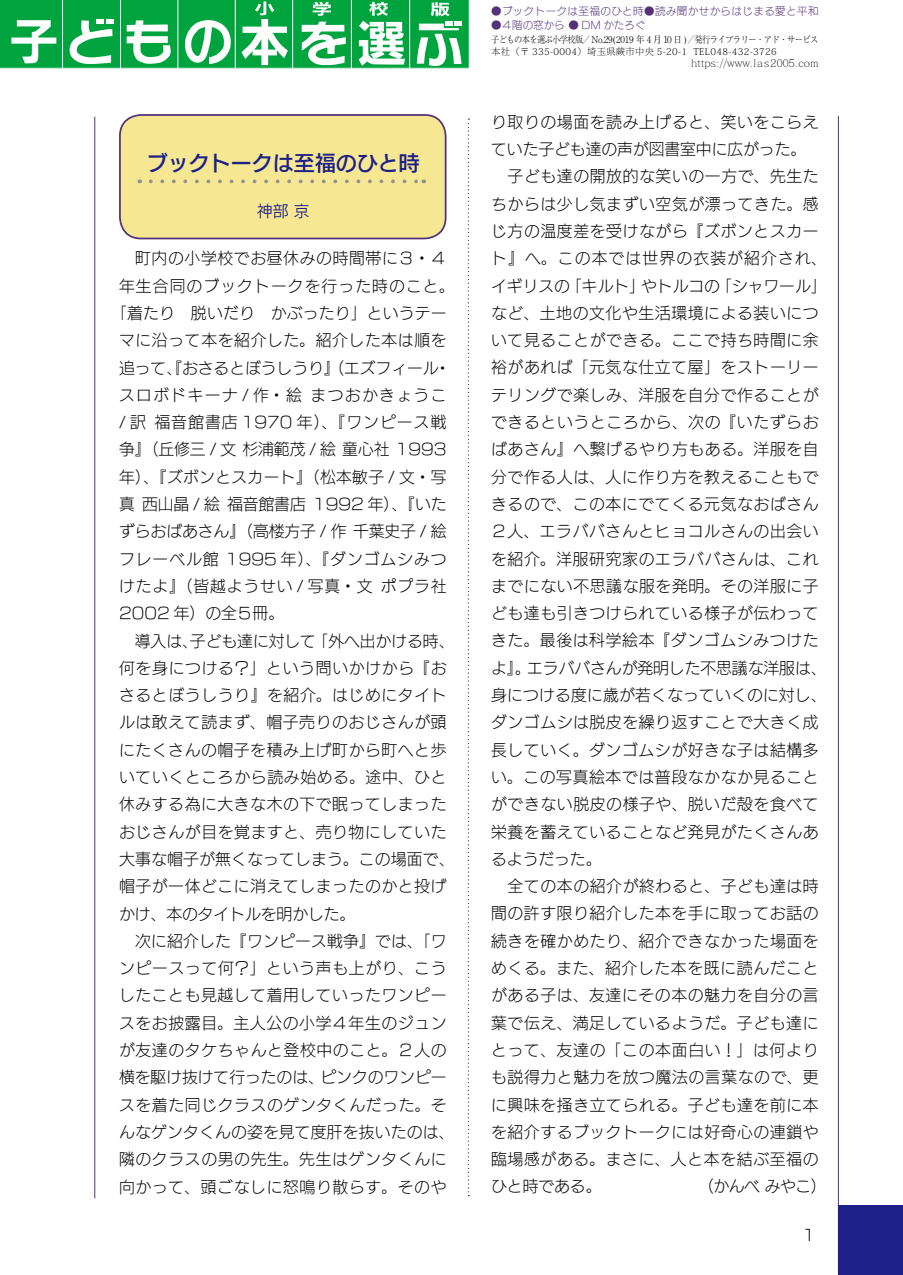
<style>
.page{position:relative;width:903px;height:1275px;background:#fff}
.page>*{position:absolute;margin:0;border:0;box-sizing:border-box;transform-origin:0 0}
.t1{font:21px "New Rodin Pro DB";color:#1d2088}
.t2{font:15.75px/27.3px "New Rodin Pro L";letter-spacing:.045em;color:#000}
.t3{font:15.75px "New Rodin Pro L";color:#000}
.t4{font:15.75px "New Rodin Pro L";letter-spacing:.015em;color:#000}
.t5{font:15.75px "New Rodin Pro L";letter-spacing:.07em;color:#000}
.t6{font:15.75px "New Rodin Pro L";letter-spacing:.025em;color:#000}
.t7{font:15.75px "New Rodin Pro L";letter-spacing:.065em;color:#000}
.t8{font:15.75px "New Rodin Pro L";letter-spacing:.09em;color:#000}
.t9{font:15.75px "New Rodin Pro M";color:#1d2088}
.t10{font:10.5px "New Rodin Pro L";letter-spacing:.04em;color:#533278}
.t11{font:10.5px "Matisse Pro L";color:#000}
.t12{font:10.5px "New Rodin Pro L";color:#533278}
.t13{font:300 9.28px "Ryumin Pro";letter-spacing:-.075em;color:#000;scale:.89 1}
.t14{font:200 9.28px "Koz Min Pr 6 N";letter-spacing:.04em;color:#000}
</style>
<div class="page">
<svg style="left:468px;top:118px;width:1px;height:1078px"></svg>
<hr style="left:94px;top:117px;width:1px;height:1081px;background:#533278">
<hr style="left:838px;top:116px;width:1px;height:1158px;background:#533278">
<svg style="left:0;top:0;width:468px;height:69px"></svg>
<div style="left:120px;top:115px;width:326px;height:123px;background:#f6e793;border-radius:21px"></div>
<div style="left:119px;top:114px;width:327px;height:125px;border:2px solid #533278;border-radius:21px"></div>
<div style="left:838px;top:1206px;width:65px;height:69px;background:#1d2088"></div>
<svg style="left:151px;top:179px;width:273px;height:4px"></svg>
<h1 class="t1" style="left:147px;top:145px;width:274px">ブックトークは至福のひと時</h1>
<p class="t9" style="left:257px;top:198px;width:54px">神部 京</p>
<p class="t2" style="left:119px;top:243px;width:329px">　町内の小学校でお昼休みの時間帯に３・４</p>
<p class="t5" style="left:119px;top:272px;width:337px">年生合同のブックトークを行った時のこと。</p>
<p class="t4" style="left:111px;top:300px;width:337px">「着たり　脱いだり　かぶったり」というテー</p>
<p class="t2" style="left:119px;top:325px;width:329px">マに沿って本を紹介した。紹介した本は順を</p>
<p class="t3" style="left:119px;top:354px;width:333px">追って、『おさるとぼうしうり』（エズフィール・</p>
<p class="t8" style="left:119px;top:382px;width:329px">スロボドキーナ / 作・絵 まつおかきょうこ</p>
<p class="t5" style="left:119px;top:409px;width:329px">/ 訳 福音館書店 1970 年）、『ワンピース戦</p>
<p class="t3" style="left:119px;top:436px;width:329px">争』（丘修三 / 文 杉浦範茂 / 絵 童心社 1993</p>
<p class="t6" style="left:119px;top:464px;width:329px">年）、『ズボンとスカート』（松本敏子 / 文・写</p>
<p class="t3" style="left:119px;top:491px;width:329px">真 西山晶 / 絵 福音館書店 1992 年）、『いた</p>
<p class="t3" style="left:119px;top:518px;width:329px">ずらおばあさん』（高楼方子 / 作 千葉史子 / 絵</p>
<p class="t7" style="left:119px;top:545px;width:329px">フレーベル館 1995 年）、『ダンゴムシみつ</p>
<p class="t2" style="left:119px;top:571px;width:329px">けたよ』（皆越ようせい / 写真・文 ポプラ社</p>
<p class="t3" style="left:119px;top:600px;width:166px">2002 年）の全５冊。</p>
<p class="t3" style="left:119px;top:627px;width:337px">　導入は、子ども達に対して「外へ出かける時、</p>
<p class="t2" style="left:119px;top:653px;width:329px">何を身につける？」という問いかけから『お</p>
<p class="t2" style="left:119px;top:680px;width:329px">さるとぼうしうり』を紹介。はじめにタイト</p>
<p class="t2" style="left:119px;top:707px;width:329px">ルは敢えて読まず、帽子売りのおじさんが頭</p>
<p class="t2" style="left:119px;top:735px;width:329px">にたくさんの帽子を積み上げ町から町へと歩</p>
<p class="t2" style="left:119px;top:762px;width:329px">いていくところから読み始める。途中、ひと</p>
<p class="t2" style="left:119px;top:789px;width:329px">休みする為に大きな木の下で眠ってしまった</p>
<p class="t2" style="left:119px;top:817px;width:329px">おじさんが目を覚ますと、売り物にしていた</p>
<p class="t4" style="left:119px;top:846px;width:337px">大事な帽子が無くなってしまう。この場面で、</p>
<p class="t2" style="left:119px;top:871px;width:329px">帽子が一体どこに消えてしまったのかと投げ</p>
<p class="t3" style="left:119px;top:900px;width:238px">かけ、本のタイトルを明かした。</p>
<p class="t4" style="left:119px;top:928px;width:329px">　次に紹介した『ワンピース戦争』では、「ワ</p>
<p class="t2" style="left:119px;top:953px;width:329px">ンピースって何？」という声も上がり、こう</p>
<p class="t2" style="left:119px;top:980px;width:329px">したことも見越して着用していったワンピー</p>
<p class="t2" style="left:119px;top:1008px;width:329px">スをお披露目。主人公の小学４年生のジュン</p>
<p class="t2" style="left:119px;top:1035px;width:329px">が友達のタケちゃんと登校中のこと。２人の</p>
<p class="t3" style="left:119px;top:1064px;width:329px">横を駆け抜けて行ったのは、ピンクのワンピー</p>
<p class="t2" style="left:119px;top:1090px;width:329px">スを着た同じクラスのゲンタくんだった。そ</p>
<p class="t4" style="left:119px;top:1119px;width:337px">んなゲンタくんの姿を見て度肝を抜いたのは、</p>
<p class="t2" style="left:119px;top:1144px;width:329px">隣のクラスの男の先生。先生はゲンタくんに</p>
<p class="t2" style="left:119px;top:1171px;width:329px">向かって、頭ごなしに怒鳴り散らす。そのや</p>
<p class="t10" style="left:491px;top:3px;width:329px">●ブックトークは至福のひと時●読み聞かせからはじまる愛と平和</p>
<p class="t12" style="left:491px;top:17px;width:156px">●４階の窓から ● DM かたろぐ</p>
<p class="t13" style="left:491px;top:32px;width:369px">子どもの本を選ぶ小学校版／ No.29(2019 年 4 月 10 日 ) ／発行ライブラリー･アド･サービス</p>
<p class="t14" style="left:491px;top:46px;width:287px">本社（〒 335-0004）埼玉県蕨市中央 5-20-1 TEL048-432-3726</p>
<p class="t11" style="left:691px;top:56px;width:129px">https://www.las2005.com</p>
<p class="t2" style="left:491px;top:107px;width:337px">り取りの場面を読み上げると、笑いをこらえていた子ども達の声が図書室中に広がった。<br>　子ども達の開放的な笑いの一方で、先生たちからは少し気まずい空気が漂ってきた。感じ方の温度差を受けながら『ズボンとスカート』へ。この本では世界の衣装が紹介され、イギリスの「キルト」やトルコの「シャワール」など、土地の文化や生活環境による装いについて見ることができる。ここで持ち時間に余裕があれば「元気な仕立て屋」をストーリーテリングで楽しみ、洋服を自分で作ることができるというところから、次の『いたずらおばあさん』へ繋げるやり方もある。洋服を自分で作る人は、人に作り方を教えることもできるので、この本にでてくる元気なおばさん<br>２人、エラババさんとヒョコルさんの出会いを紹介。洋服研究家のエラババさんは、これまでにない不思議な服を発明。その洋服に子ども達も引きつけられている様子が伝わってきた。最後は科学絵本『ダンゴムシみつけたよ』。エラババさんが発明した不思議な洋服は、身につける度に歳が若くなっていくのに対し、ダンゴムシは脱皮を繰り返すことで大きく成長していく。ダンゴムシが好きな子は結構多い。この写真絵本では普段なかなか見ることができない脱皮の様子や、脱いだ殻を食べて栄養を蓄えていることなど発見がたくさんあるようだった。<br>　全ての本の紹介が終わると、子ども達は時間の許す限り紹介した本を手に取ってお話の続きを確かめたり、紹介できなかった場面をめくる。また、紹介した本を既に読んだことがある子は、友達にその本の魅力を自分の言葉で伝え、満足しているようだ。子ども達にとって、友達の「この本面白い！」は何よりも説得力と魅力を放つ魔法の言葉なので、更に興味を掻き立てられる。子ども達を前に本を紹介するブックトークには好奇心の連鎖や臨場感がある。まさに、人と本を結ぶ至福のひと時である。　　　　　　　（かんべ みやこ）</p>
<p class="t2" style="left:803px;top:1220px;width:14px">1</p>
</div>
